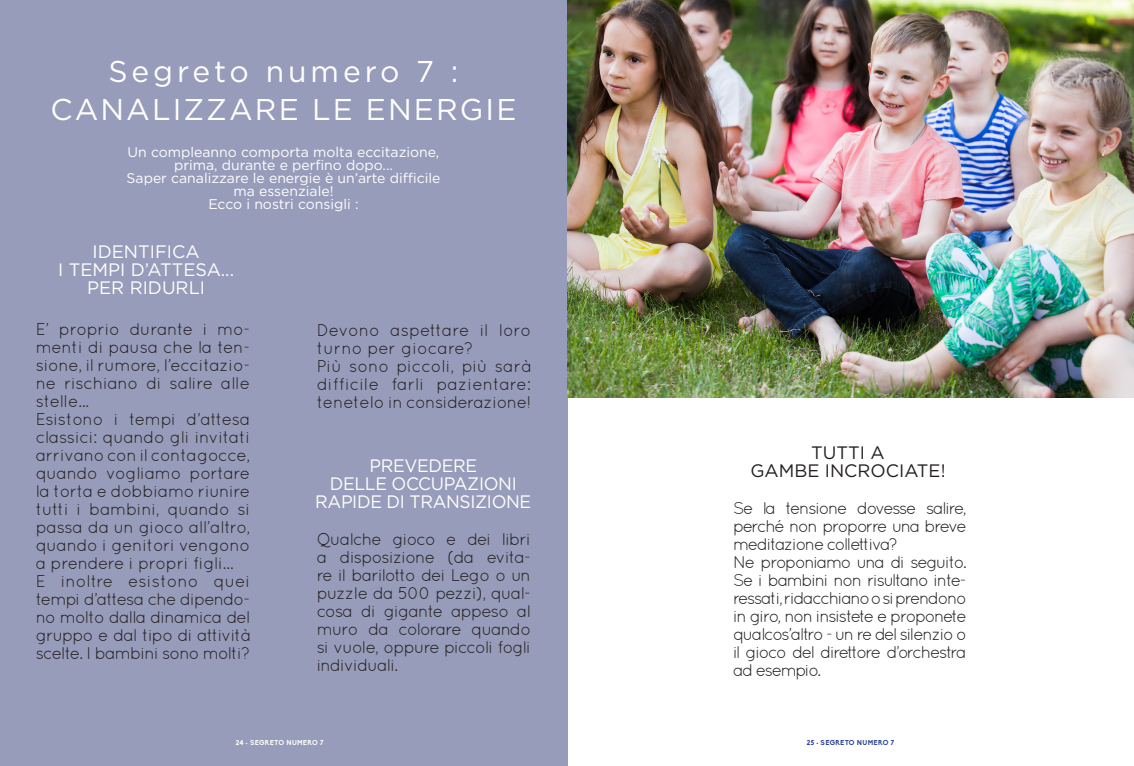
<style>
.page{position:relative;width:1134px;height:766px;background:#fff}
.page>*{position:absolute;margin:0;border:0;box-sizing:border-box;transform-origin:0 0}
.t1{font:30px "Gotham";letter-spacing:.07em;color:#fff}
.t2{font:30px "Gotham";letter-spacing:.13em;color:#fff}
.texte_courant{font:18px "Gotham";letter-spacing:-.02em;color:#fff}
.texte_courant-2{font:18px "Gotham";color:#fff}
.texte_courant-3{font:18px "Gotham";color:#231f20}
.texte_courant-4{font:17px/18px "Quicksand";letter-spacing:-.05em;color:#231f20;text-align:justify}
.texte_courant-5{font:17px/18px "Quicksand";color:#231f20}
.texte_courant-6{font:17px "Quicksand";letter-spacing:-.08em;color:#231f20}
.t3{font:14px "Gotham";color:#fff}
.t4{font:700 7px "Biko";letter-spacing:.05em;color:#fff}
.t5{font:700 7px "Biko";letter-spacing:.05em;color:#263c8f}
</style>
<div class="page">
<div style="left:0;top:0;width:568px;height:765px;background:#979cba"></div>
<img style="left:568px;top:0;width:566px;height:397px">
<p class="t2" style="left:108px;top:52px;width:352px">Segreto numero 7 :</p>
<p class="t1" style="left:50px;top:90px;width:468px">CANALIZZARE LE ENERGIE</p>
<p class="t3" style="left:128px;top:143px;width:313px">Un compleanno comporta molta eccitazione,</p>
<p class="t3" style="left:174px;top:156px;width:220px">prima, durante e perfino dopo...</p>
<p class="t3" style="left:127px;top:169px;width:315px">Saper canalizzare le energie è un’arte difficile</p>
<p class="t3" style="left:233px;top:182px;width:101px">ma essenziale!</p>
<p class="t3" style="left:208px;top:195px;width:152px">Ecco i nostri consigli :</p>
<p class="texte_courant-2" style="left:93px;top:239px;width:109px">IDENTIFICA</p>
<p class="texte_courant-2" style="left:58px;top:257px;width:178px">I TEMPI D’ATTESA...</p>
<p class="texte_courant-2" style="left:87px;top:275px;width:119px">PER RIDURLI</p>
<p class="texte_courant-4" style="left:36px;top:320px;width:216px">E’ proprio durante i mo&shy;menti di pausa che la ten&shy;sione, il rumore, l’eccitazio&shy;ne rischiano di salire alle stelle...</p>
<p class="texte_courant-4" style="left:36px;top:410px;width:216px">Esistono i tempi d’attesa classici: quando gli invitati arrivano con il contagocce, quando vogliamo portare la torta e dobbiamo riunire tutti i bambini, quando si passa da un gioco all’altro, quando i genitori vengono a prendere i propri figli...</p>
<p class="texte_courant-4" style="left:36px;top:572px;width:216px">E inoltre esistono quei tempi d’attesa che dipendo&shy;no molto dalla dinamica del gruppo e dal tipo di attività scelte. I bambini sono molti?</p>
<p class="texte_courant-5" style="left:317px;top:320px;width:216px">Devono aspettare il loro turno per giocare?</p>
<p class="texte_courant-4" style="left:317px;top:356px;width:216px">Più sono piccoli, più sarà difficile farli pazientare: tenetelo in considerazione!</p>
<p class="texte_courant" style="left:369px;top:454px;width:109px">PREVEDERE</p>
<p class="texte_courant" style="left:330px;top:472px;width:188px">DELLE OCCUPAZIONI</p>
<p class="texte_courant" style="left:315px;top:490px;width:218px">RAPIDE DI TRANSIZIONE</p>
<p class="texte_courant-4" style="left:317px;top:530px;width:216px">Qualche gioco e dei libri a disposizione (da evita&shy;re il barilotto dei Lego o un puzzle da 500 pezzi), qual&shy;cosa di gigante appeso al muro da colorare quando si vuole, oppure piccoli fogli individuali.</p>
<p class="texte_courant-3" style="left:811px;top:440px;width:75px">TUTTI A</p>
<p class="texte_courant-3" style="left:750px;top:458px;width:197px">GAMBE INCROCIATE!</p>
<p class="texte_courant-4" style="left:733px;top:498px;width:235px">Se la tensione dovesse salire, perché non proporre una breve meditazione collettiva?</p>
<p class="texte_courant-6" style="left:733px;top:552px;width:235px">Ne proponiamo una di seguito.</p>
<p class="texte_courant-4" style="left:733px;top:570px;width:235px">Se i bambini non risultano inte&shy;ressati, ridacchiano o si prendono in giro, non insistete e proponete qualcos’altro - un re del silenzio o il gioco del direttore d’orchestra ad esempio.</p>
<p class="t4" style="left:236px;top:738px;width:89px">24 • SEGRETO NUMERO 7</p>
<p class="t5" style="left:807px;top:738px;width:89px">25 • SEGRETO NUMERO 7</p>
</div>
